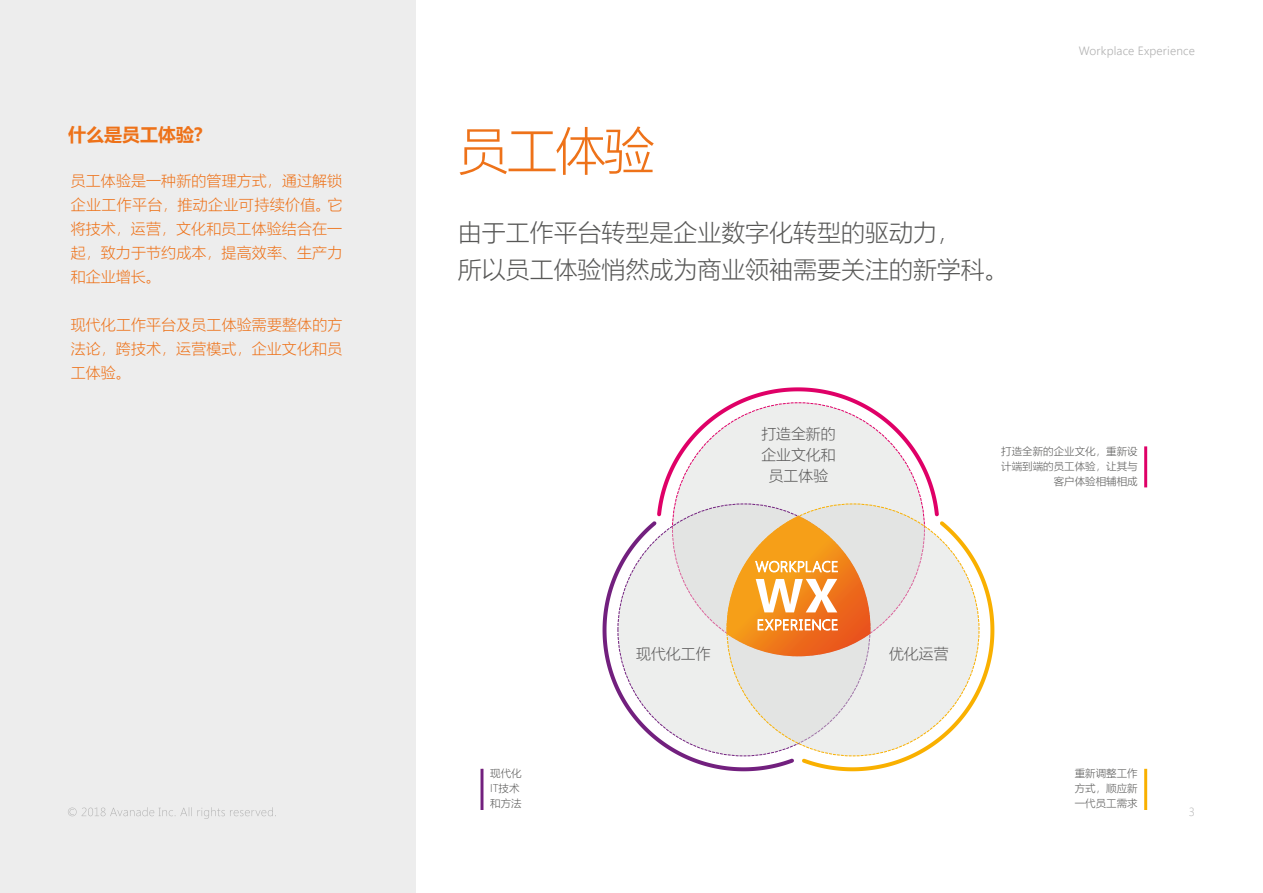
<style>
.page{position:relative;width:1263px;height:893px;background:#fff}
.page>*{position:absolute;margin:0;border:0;box-sizing:border-box;transform-origin:0 0}
.t1{font:300 51px "Microsoft Ya Hei";color:#ee7219}
.t2{font:300 24px/37.5px "Microsoft Ya Hei";color:#575756}
.t3{font:700 18px "Microsoft Ya Hei";color:#ee7219}
.t4{font:300 15px/24px "Microsoft Ya Hei";letter-spacing:.01em;color:#ee7219;text-align:justify}
.t5{font:300 14.85px/21px "Microsoft Ya Hei";color:#5b5a5a;text-align:center}
.t6{font:300 12px "Segoe UI";letter-spacing:.015em;color:#b2b2b2}
.t7{font:300 12px "Segoe UI";color:#b2b2b2}
.t8{font:300 10.5px/15px "Microsoft Ya Hei";color:#575756}
</style>
<div class="page">
<div style="left:0;top:0;width:415px;height:893px;background:#ededed"></div>
<svg style="left:68px;top:807px;width:208px;height:12px"></svg>
<hr style="left:480px;top:769px;width:3px;height:40px;background:#72207e">
<hr style="left:1144px;top:769px;width:3px;height:40px;background:#f9b000">
<hr style="left:1144px;top:446px;width:3px;height:41px;background:#df0067">
<svg style="left:799px;top:521px;width:196px;height:251px"></svg>
<svg style="left:602px;top:521px;width:194px;height:251px"></svg>
<div style="left:618px;top:504px;width:252px;height:252px;background:#edeeed;border-radius:50%"></div>
<div style="left:727px;top:504px;width:252px;height:252px;background:#edeeed;border-radius:50%"></div>
<svg style="left:655px;top:387px;width:286px;height:269px"></svg>
<p class="t3" style="left:68px;top:122px;width:136px">什么是员工体验?</p>
<p class="t4" style="left:71px;top:168px;width:273px">员工体验是一种新的管理方式，通过解锁企业工作平台，推动企业可持续价值。它将技术，运营，文化和员工体验结合在一起，致力于节约成本，提高效率、生产力和企业增长。</p>
<p class="t4" style="left:71px;top:312px;width:273px">现代化工作平台及员工体验需要整体的方法论，跨技术，运营模式，企业文化和员工体验。</p>
<h1 class="t1" style="left:458px;top:116px;width:199px">员工体验</h1>
<h2 class="t2" style="left:458px;top:213px;width:552px">由于工作平台转型是企业数字化转型的驱动力，<br>所以员工体验悄然成为商业领袖需要关注的新学科。</h2>
<p class="t6" style="left:1079px;top:39px;width:118px">Workplace Experience</p>
<p class="t5" style="left:761px;top:423px;width:76px">打造全新的企业文化和员工体验</p>
<p class="t8" style="left:1001px;top:444px;width:138px;text-align:right">打造全新的企业文化，重新设计端到端的员工体验，让其与客户体验相辅相成</p>
<p class="t5" style="left:636px;top:642px;width:76px">现代化工作</p>
<p class="t5" style="left:889px;top:642px;width:61px">优化运营</p>
<p class="t8" style="left:490px;top:765px;width:33px">现代化<br>IT技术和方法</p>
<p class="t8" style="left:1075px;top:765px;width:64px;text-align:justify">重新调整工作方式，顺应新一代员工需求</p>
<p class="t7" style="left:1189px;top:800px;width:8px">3</p>
</div>
